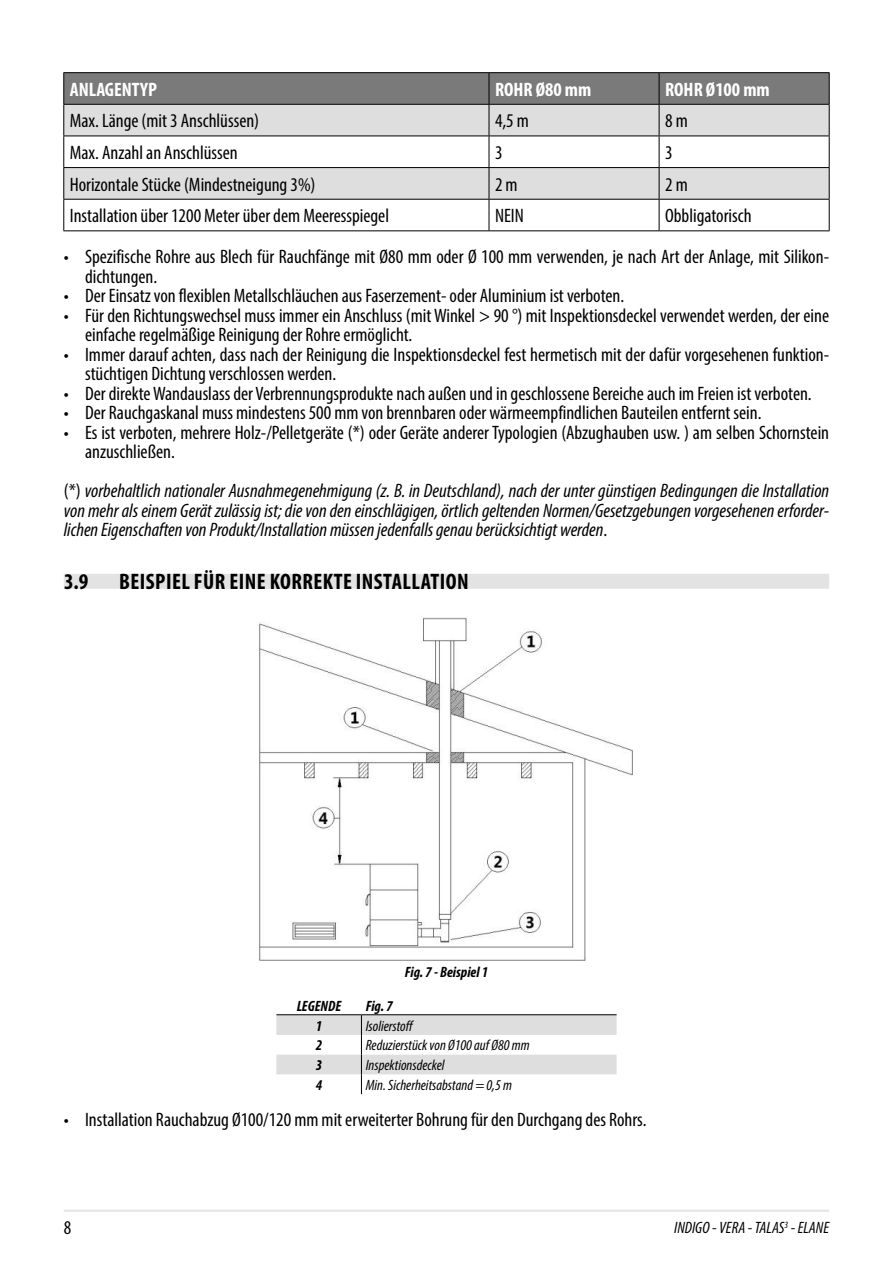
<style>
.page{position:relative;width:893px;height:1263px;background:#fff}
.page>*{position:absolute;margin:0;border:0;box-sizing:border-box;transform-origin:0 0}
.t1{font:700 condensed 22.5px "Myriad Pro";letter-spacing:.02em;color:#000}
.t2{font:condensed 19.5px/19.5px "Myriad Pro";color:#000}
.t3{font:italic condensed 19.5px/19.5px "Myriad Pro";color:#000;text-align:justify}
.t4{font:700 condensed 19.5px "Myriad Pro";color:#fff}
.t5{font:italic condensed 16.5px "Myriad Pro";color:#000}
.t6{font:italic condensed 15px "Myriad Pro";color:#000}
.t7{font:italic 700 condensed 15px "Myriad Pro";color:#000}
.s1{font-style:normal}
</style>
<div class="page">
<hr style="left:64px;top:1209px;width:765px;height:3px;background:#e6e6e6">
<div style="left:64px;top:574px;width:765px;height:15px;background:#e3e3e3"></div>
<div style="left:64px;top:73px;width:765px;height:31px;background:#7a7a7a"></div>
<svg style="left:64px;top:105px;width:765px;height:94px;fill:#dedede"></svg>
<hr style="left:63px;top:72px;width:426px;height:1px;background:#000">
<hr style="left:63px;top:73px;width:1px;height:31px;background:#000">
<hr style="left:63px;top:104px;width:426px;height:1px;background:#000">
<hr style="left:489px;top:72px;width:170px;height:1px;background:#000">
<hr style="left:489px;top:73px;width:1px;height:31px;background:#000">
<hr style="left:489px;top:104px;width:170px;height:1px;background:#000">
<hr style="left:659px;top:72px;width:171px;height:1px;background:#000">
<hr style="left:659px;top:73px;width:1px;height:31px;background:#000">
<hr style="left:829px;top:73px;width:1px;height:31px;background:#000">
<hr style="left:659px;top:104px;width:171px;height:1px;background:#000">
<hr style="left:63px;top:105px;width:1px;height:31px;background:#000">
<hr style="left:489px;top:105px;width:1px;height:31px;background:#000">
<hr style="left:659px;top:105px;width:1px;height:31px;background:#000">
<hr style="left:829px;top:105px;width:1px;height:31px;background:#000">
<hr style="left:63px;top:136px;width:426px;height:1px;background:#000">
<hr style="left:63px;top:136px;width:1px;height:31px;background:#000">
<hr style="left:489px;top:136px;width:170px;height:1px;background:#000">
<hr style="left:489px;top:136px;width:1px;height:31px;background:#000">
<hr style="left:659px;top:136px;width:171px;height:1px;background:#000">
<hr style="left:659px;top:136px;width:1px;height:31px;background:#000">
<hr style="left:829px;top:136px;width:1px;height:31px;background:#000">
<hr style="left:63px;top:167px;width:426px;height:1px;background:#000">
<hr style="left:63px;top:168px;width:1px;height:31px;background:#000">
<hr style="left:489px;top:167px;width:170px;height:1px;background:#000">
<hr style="left:489px;top:168px;width:1px;height:31px;background:#000">
<hr style="left:659px;top:167px;width:171px;height:1px;background:#000">
<hr style="left:659px;top:168px;width:1px;height:31px;background:#000">
<hr style="left:829px;top:168px;width:1px;height:31px;background:#000">
<hr style="left:63px;top:199px;width:426px;height:1px;background:#000">
<hr style="left:63px;top:200px;width:1px;height:30px;background:#000">
<hr style="left:63px;top:230px;width:426px;height:1px;background:#000">
<hr style="left:489px;top:199px;width:170px;height:1px;background:#000">
<hr style="left:489px;top:200px;width:1px;height:30px;background:#000">
<hr style="left:489px;top:230px;width:170px;height:1px;background:#000">
<hr style="left:659px;top:199px;width:171px;height:1px;background:#000">
<hr style="left:659px;top:200px;width:1px;height:30px;background:#000">
<hr style="left:829px;top:200px;width:1px;height:30px;background:#000">
<hr style="left:659px;top:230px;width:171px;height:1px;background:#000">
<img style="left:258px;top:617px;width:375px;height:344px">
<hr style="left:276px;top:1014px;width:85px;height:1px;background:#000">
<hr style="left:361px;top:1014px;width:256px;height:1px;background:#000">
<svg style="left:276px;top:1015px;width:341px;height:79px"></svg>
<p class="t4" style="left:70px;top:77px;width:89px">ANLAGENTYP</p>
<p class="t4" style="left:495px;top:77px;width:98px">ROHR Ø80 mm</p>
<p class="t4" style="left:665px;top:77px;width:106px">ROHR Ø100 mm</p>
<p class="t2" style="left:70px;top:111px;width:191px">Max. Länge (mit 3 Anschlüssen)</p>
<p class="t2" style="left:495px;top:111px;width:35px">4,5 m</p>
<p class="t2" style="left:665px;top:111px;width:24px">8 m</p>
<p class="t2" style="left:70px;top:143px;width:169px">Max. Anzahl an Anschlüssen</p>
<p class="t2" style="left:495px;top:143px;width:9px">3</p>
<p class="t2" style="left:665px;top:143px;width:9px">3</p>
<p class="t2" style="left:70px;top:174px;width:247px">Horizontale Stücke (Mindestneigung 3%)</p>
<p class="t2" style="left:495px;top:174px;width:24px">2 m</p>
<p class="t2" style="left:665px;top:174px;width:24px">2 m</p>
<p class="t2" style="left:70px;top:206px;width:321px">Installation über 1200 Meter über dem Meeresspiegel</p>
<p class="t2" style="left:495px;top:206px;width:30px">NEIN</p>
<p class="t2" style="left:665px;top:206px;width:88px">Obbligatorisch</p>
<p class="t2" style="left:85px;top:247px;width:746px;text-indent:-21px">• Spezifische Rohre aus Blech für Rauchfänge mit Ø80 mm oder Ø 100 mm verwenden, je nach Art der Anlage, mit Silikon&shy;dichtungen.</p>
<p class="t2" style="left:64px;top:286px;width:562px">• Der Einsatz von flexiblen Metallschläuchen aus Faserzement- oder Aluminium ist verboten.</p>
<p class="t2" style="left:85px;top:306px;width:746px;text-indent:-21px">• Für den Richtungswechsel muss immer ein Anschluss (mit Winkel &gt; 90 °) mit Inspektionsdeckel verwendet werden, der eine einfache regelmäßige Reinigung der Rohre ermöglicht.</p>
<p class="t2" style="left:85px;top:345px;width:746px;text-indent:-21px">• Immer darauf achten, dass nach der Reinigung die Inspektionsdeckel fest hermetisch mit der dafür vorgesehenen funktion&shy;stüchtigen Dichtung verschlossen werden.</p>
<p class="t2" style="left:64px;top:384px;width:749px">• Der direkte Wandauslass der Verbrennungsprodukte nach außen und in geschlossene Bereiche auch im Freien ist verboten.</p>
<p class="t2" style="left:64px;top:403px;width:699px">• Der Rauchgaskanal muss mindestens 500 mm von brennbaren oder wärmeempfindlichen Bauteilen entfernt sein.</p>
<p class="t2" style="left:85px;top:423px;width:746px;text-indent:-21px">• Es ist verboten, mehrere Holz-/Pelletgeräte (*) oder Geräte anderer Typologien (Abzughauben usw. ) am selben Schornstein anzuschließen.</p>
<p class="t3" style="left:64px;top:481px;width:767px"><span class="s1">(*)</span> vorbehaltlich nationaler Ausnahmegenehmigung (z. B. in Deutschland), nach der unter günstigen Bedingungen die Installation von mehr als einem Gerät zulässig ist; die von den einschlägigen, örtlich geltenden Normen/Gesetzgebungen vorgesehenen erforder&shy;lichen Eigenschaften von Produkt/Installation müssen jedenfalls genau berücksichtigt werden<span class="s1">.</span></p>
<p class="t1" style="left:64px;top:567px;width:26px">3.9</p>
<p class="t1" style="left:119px;top:567px;width:351px">BEISPIEL FÜR EINE KORREKTE INSTALLATION</p>
<p class="t7" style="left:405px;top:963px;width:85px">Fig. 7 - Beispiel 1</p>
<p class="t7" style="left:297px;top:996px;width:46px">LEGENDE</p>
<p class="t7" style="left:366px;top:996px;width:29px">Fig. 7</p>
<p class="t7" style="left:316px;top:1016px;width:8px">1</p>
<p class="t6" style="left:366px;top:1017px;width:48px">Isolierstoff</p>
<p class="t7" style="left:316px;top:1036px;width:8px">2</p>
<p class="t6" style="left:366px;top:1036px;width:165px">Reduzierstück von Ø100 auf Ø80 mm</p>
<p class="t7" style="left:316px;top:1056px;width:8px">3</p>
<p class="t6" style="left:366px;top:1056px;width:80px">Inspektionsdeckel</p>
<p class="t7" style="left:316px;top:1075px;width:8px">4</p>
<p class="t6" style="left:366px;top:1076px;width:148px">Min. Sicherheitsabstand = 0,5 m</p>
<p class="t2" style="left:64px;top:1110px;width:584px">• Installation Rauchabzug Ø100/120 mm mit erweiterter Bohrung für den Durchgang des Rohrs.</p>
<p class="t2" style="left:64px;top:1218px;width:9px">8</p>
<p class="t5" style="left:674px;top:1217px;width:156px">INDIGO - VERA - TALAS<sup>3</sup> - ELANE</p>
</div>
